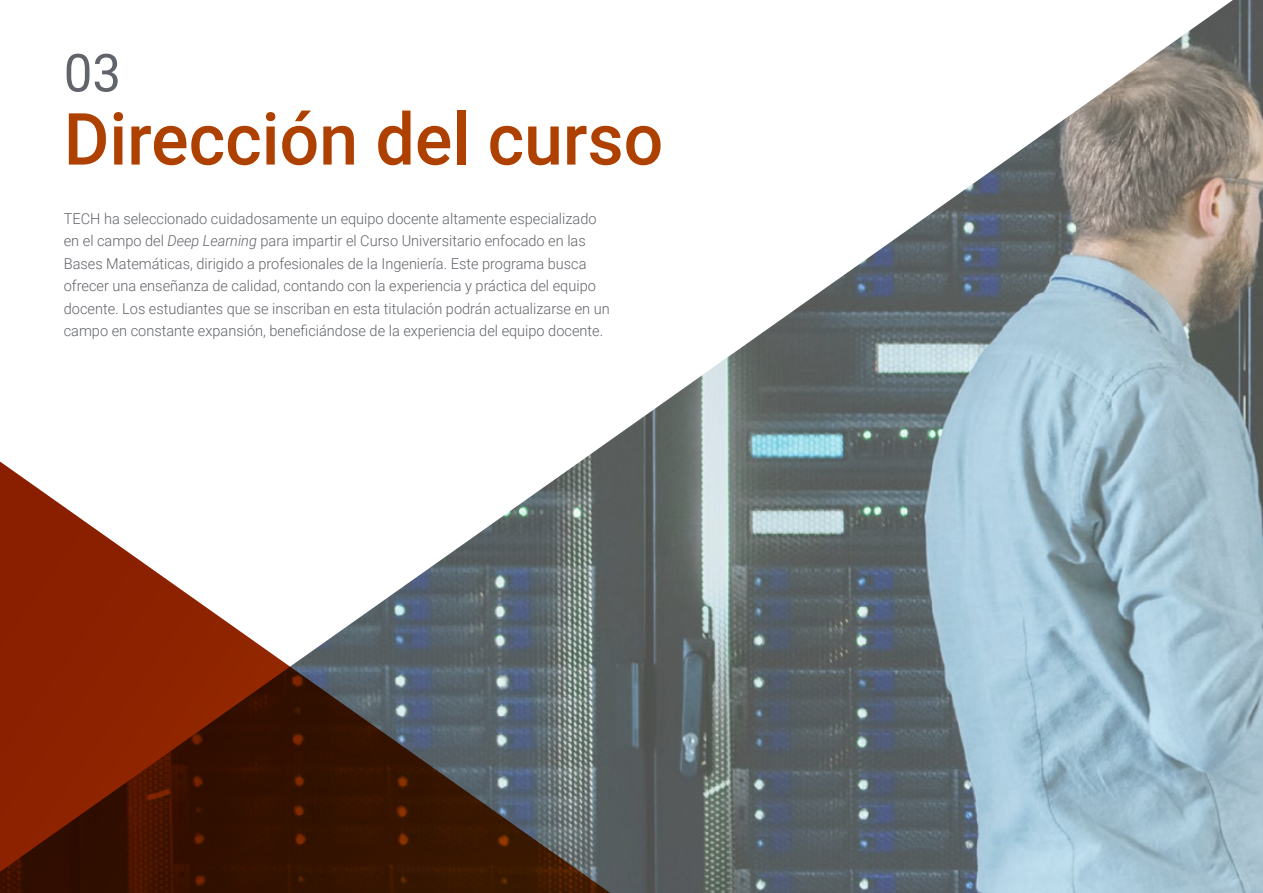
<style>
.page{position:relative;width:1263px;height:893px;background:#fff}
.page>*{position:absolute;margin:0;border:0;box-sizing:border-box;transform-origin:0 0}
.t1{font:500 72px "Roboto";color:#ae4000}
.t2{font:52.5px "Roboto";color:#61646a}
.t3{font:300 15px/22.5px "Roboto";color:#61646a}
.s1{font-style:italic}
</style>
<div class="page">
<img style="left:602px;top:0;width:661px;height:893px">
<svg style="left:0;top:446px;width:640px;height:447px"></svg>
<h2 class="t2" style="left:64px;top:36px;width:59px">03</h2>
<h1 class="t1" style="left:64px;top:89px;width:601px">Dirección del curso</h1>
<p class="t3" style="left:64px;top:207px;width:547px">TECH ha seleccionado cuidadosamente un equipo docente altamente especializado en el campo del <span class="s1">Deep Learning</span> para impartir el Curso Universitario enfocado en las Bases Matemáticas, dirigido a profesionales de la Ingeniería. Este programa busca ofrecer una enseñanza de calidad, contando con la experiencia y práctica del equipo docente. Los estudiantes que se inscriban en esta titulación podrán actualizarse en un campo en constante expansión, beneficiándose de la experiencia del equipo docente.</p>
</div>
